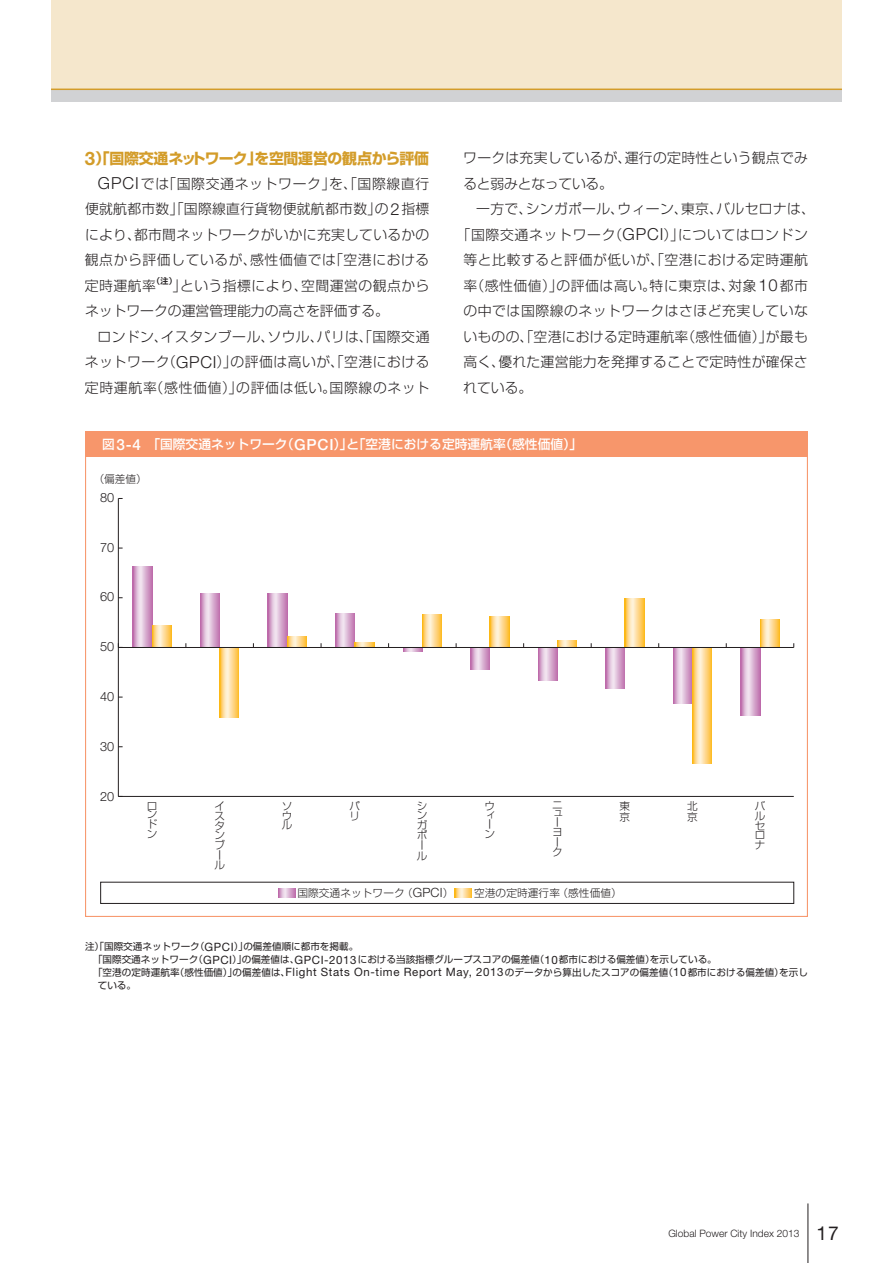
<style>
.page{position:relative;width:893px;height:1263px;background:#fff}
.page>*{position:absolute;margin:0;border:0;box-sizing:border-box;transform-origin:0 0}
.t1{font:700 14.85px "Shin Go Pro";letter-spacing:-.015em;color:#d39c29}
.t2{font:300 13.8px/25.5px "Shin Go Pro";letter-spacing:.035em;color:#231f20;text-align:justify}
.t3{font:300 13.8px/25.5px "Shin Go Pro";color:#231f20}
.t4{font:300 13.8px/25.5px "Shin Go Pro";letter-spacing:.015em;color:#231f20}
.t5{font:500 12.75px "Shin Go Pro";color:#fff}
.t6{font:300 12.75px "Helvetica Neue LT Std";color:#231f20}
.t7{font:300 10.65px/9.9px "Shin Go Pro";letter-spacing:.01em;color:#231f20}
.t8{font:300 10.2px "Helvetica Neue LT Std";color:#231f20}
.t9{font:9.6px "Shin Go Pro";color:#231f20}
.t10{font:700 8.1px "Shin Go Pro De";color:#231f20}
.s1{font-family:"Helvetica Neue LT Std";font-size:18.6px}
.s2{font-family:"Helvetica Neue LT Std";font-size:16.65px}
.s3{font-family:"Helvetica Neue LT Std";font-size:15.3px}
.s4{font-family:"Helvetica Neue LT Std";font-size:12.75px}
.s5{font-family:"Helvetica Neue LT Std";font-size:11.55px}
.s6{font-weight:400;font-size:19.2px}
</style>
<div class="page">
<hr style="left:118px;top:498px;width:1px;height:298px;background:#231f20">
<svg style="left:741px;top:648px;width:19px;height:67px"></svg>
<svg style="left:673px;top:648px;width:19px;height:55px"></svg>
<svg style="left:606px;top:648px;width:19px;height:40px"></svg>
<svg style="left:538px;top:648px;width:19px;height:32px"></svg>
<svg style="left:471px;top:648px;width:19px;height:21px"></svg>
<svg style="left:403px;top:648px;width:19px;height:4px"></svg>
<svg style="left:335px;top:614px;width:20px;height:33px"></svg>
<svg style="left:268px;top:594px;width:19px;height:53px"></svg>
<svg style="left:200px;top:593px;width:20px;height:54px"></svg>
<svg style="left:133px;top:566px;width:19px;height:81px;background:#d8add0"></svg>
<svg style="left:760px;top:619px;width:19px;height:28px"></svg>
<svg style="left:692px;top:648px;width:20px;height:116px;background:#fdd685"></svg>
<svg style="left:625px;top:598px;width:19px;height:49px"></svg>
<svg style="left:557px;top:640px;width:20px;height:7px"></svg>
<svg style="left:490px;top:616px;width:19px;height:31px"></svg>
<svg style="left:422px;top:615px;width:20px;height:32px"></svg>
<svg style="left:355px;top:643px;width:19px;height:4px"></svg>
<svg style="left:287px;top:636px;width:19px;height:11px"></svg>
<svg style="left:220px;top:648px;width:19px;height:70px"></svg>
<svg style="left:152px;top:625px;width:19px;height:22px"></svg>
<hr style="left:118px;top:647px;width:676px;height:1px;background:#231f20">
<hr style="left:118px;top:796px;width:676px;height:1px;background:#231f20">
<div style="left:100px;top:882px;width:694px;height:22px;border:1px solid #231f20"></div>
<svg style="left:278px;top:888px;width:17px;height:9px"></svg>
<svg style="left:455px;top:888px;width:17px;height:9px"></svg>
<div style="left:85px;top:432px;width:723px;height:25px;background:#f7966b"></div>
<div style="left:51px;top:0;width:791px;height:89px;background:#f5e7cc"></div>
<div style="left:51px;top:89px;width:791px;height:13px;background:#d1d2d4"></div>
<hr style="left:51px;top:89px;width:791px;height:1px;background:#d39c29">
<hr style="left:808px;top:1203px;width:1px;height:60px;background:#231f20">
<p class="t1" style="left:85px;top:147px;width:346px"><span class="s1">3</span>「）国際交通ネットワーク」を空間運営の観点から評価</p>
<p class="t2" style="left:85px;top:169px;width:346px;text-indent:13px"><span class="s2">GPCI</span>では「国際交通ネットワーク」を、「国際線直行便就航都市数」「国際線直行貨物便就航都市数」の<span class="s2">2</span>指標により、都市間ネットワークがいかに充実しているかの観点から評価しているが、感性価値では「空港における定時運航率</p>
<p class="t10" style="left:152px;top:274px;width:26px">（注）</p>
<p class="t3" style="left:85px;top:271px;width:346px;text-indent:88px">」という指標により、空間運営の観点からネットワークの運営管理能力の高さを評価する。</p>
<p class="t2" style="left:85px;top:322px;width:346px;text-indent:13px">ロンドン、イスタンブール、ソウル、パリは「、国際交通ネットワーク（<span class="s2">GPCI</span>）」の評価は高いが「、空港における定時運航率（感性価値）」の評価は低い。国際線のネット</p>
<p class="t4" style="left:463px;top:143px;width:346px">ワークは充実しているが、運行の定時性という観点でみると弱みとなっている。</p>
<p class="t2" style="left:476px;top:194px;width:340px">一方で、シンガポール、ウィーン、東京、バルセロナは、</p>
<p class="t2" style="left:457px;top:220px;width:353px">「国際交通ネットワーク（<span class="s2">GPCI</span>）」についてはロンドン</p>
<p class="t2" style="left:463px;top:245px;width:346px">等と比較すると評価が低いが、「空港における定時運航</p>
<p class="t2" style="left:463px;top:271px;width:346px">率（感性価値）」の評価は高い。特に東京は、対象<span class="s2">10</span>都市</p>
<p class="t2" style="left:463px;top:297px;width:346px">の中では国際線のネットワークはさほど充実していな</p>
<p class="t2" style="left:463px;top:322px;width:346px">いものの、「空港における定時運航率（感性価値）」が最も</p>
<p class="t2" style="left:463px;top:348px;width:346px">高く、優れた運営能力を発揮することで定時性が確保さ</p>
<p class="t2" style="left:463px;top:373px;width:71px">れている。</p>
<p class="t5" style="left:102px;top:434px;width:482px">図<span class="s3">3-4</span> 「国際交通ネットワーク（<span class="s3">GPCI</span>）」と「空港における定時運航率（感性価値）」</p>
<p class="t7" style="left:94px;top:473px;width:55px">（偏差値）</p>
<p class="t6" style="left:100px;top:489px;width:16px">80</p>
<p class="t6" style="left:100px;top:539px;width:16px">70</p>
<p class="t6" style="left:100px;top:589px;width:16px">60</p>
<p class="t6" style="left:100px;top:639px;width:16px">50</p>
<p class="t6" style="left:100px;top:689px;width:16px">40</p>
<p class="t6" style="left:100px;top:738px;width:16px">30</p>
<p class="t6" style="left:100px;top:788px;width:16px">20</p>
<p class="t7" style="left:147px;top:800px;width:12px;line-height:8.9px">ロン</p>
<p class="t7" style="left:147px;top:818px;width:12px;line-height:9.4px">ドン</p>
<p class="t7" style="left:282px;top:799px;width:12px;text-align:justify">ソウル</p>
<p class="t7" style="left:349px;top:799px;width:12px">パリ</p>
<p class="t7" style="left:417px;top:799px;width:12px">シンガポール</p>
<p class="t7" style="left:484px;top:800px;width:12px;line-height:9.1px">ウィーン</p>
<p class="t7" style="left:552px;top:800px;width:12px;line-height:7.8px">ニュ</p>
<p class="t7" style="left:620px;top:800px;width:12px;line-height:10.5px">東京</p>
<p class="t7" style="left:755px;top:800px;width:12px;text-align:justify">バルセロナ</p>
<p class="t7" style="left:214px;top:800px;width:12px">イスタンブール</p>
<p class="t7" style="left:687px;top:800px;width:12px;line-height:10.5px">北京</p>
<p class="t7" style="left:552px;top:815px;width:11px">ーヨーク</p>
<p class="t7" style="left:297px;top:886px;width:157px">国際交通ネットワーク（<span class="s4">GPCI</span>）</p>
<p class="t7" style="left:474px;top:886px;width:149px">空港の定時運行率（感性価値）</p>
<p class="t9" style="left:85px;top:939px;width:275px">注）「国際交通ネットワーク（<span class="s5">GPCI</span>）」の偏差値順に都市を掲載。</p>
<p class="t9" style="left:93px;top:951px;width:625px">「国際交通ネットワーク（<span class="s5">GPCI</span>）」の偏差値は、<span class="s5">GPCI-2013</span>における当該指標グループスコアの偏差値（<span class="s5">10</span>都市における偏差値）を示している。</p>
<p class="t9" style="left:93px;top:964px;width:716px">「空港の定時運航率（感性価値）」の偏差値は、<span class="s5">Flight Stats On-time Report May, 2013</span>のデータから算出したスコアの偏差値（<span class="s5">10</span>都市における偏差値）を示し</p>
<p class="t9" style="left:98px;top:977px;width:40px">ている。</p>
<p class="t8" style="left:668px;top:1227px;width:172px">Global Power City Index 2013 <span class="s6">17</span></p>
</div>
